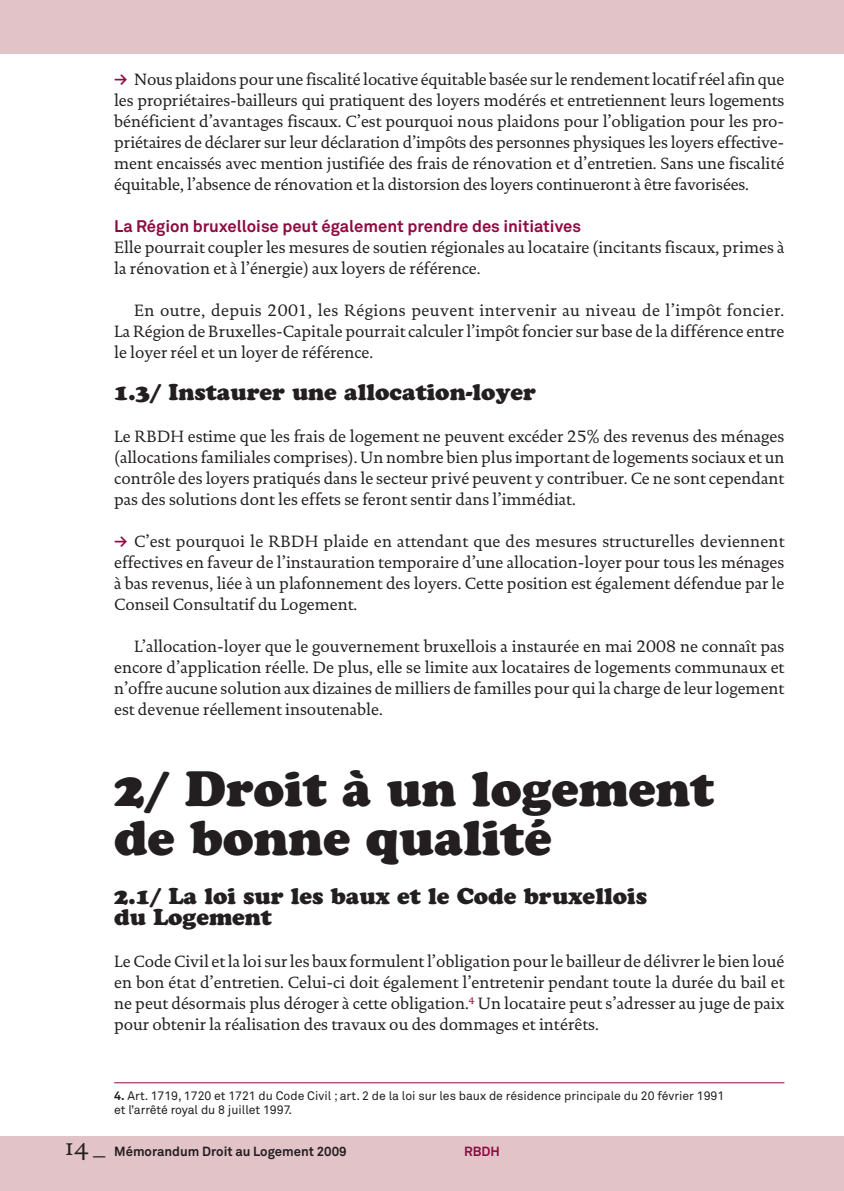
<style>
.page{position:relative;width:844px;height:1191px;background:#fff}
.page>*{position:absolute;margin:0;border:0;box-sizing:border-box;transform-origin:0 0}
.t1{font:900 49px/49px "Cooper";color:#231f20}
.t2{font:900 22.75px/21px "Cooper";color:#231f20}
.t3{font:16.62px/21px "DTL Documenta";color:#231f20;text-align:justify}
.t4{font:700 16.62px "Akkurat";color:#8c0b42}
.t5{font:700 13.12px "Akkurat";color:#231f20}
.t6{font:700 13.12px "Akkurat";color:#8c0b42}
.t7{font:12.25px/14px "Akkurat";color:#231f20}
.s1{font-family:"Akkurat";font-weight:700;color:#8c0b42}
.s2{font-weight:700}
.s3{font-family:"DTL Documenta SP Regular";font-weight:400;font-size:24.5px}
</style>
<div class="page">
<div style="left:0;top:0;width:843px;height:1191px;background:#e2c3c7"></div>
<div style="left:0;top:55px;width:843px;height:1081px;background:#fff"></div>
<hr style="left:114px;top:1082px;width:670px;height:1px;background:#8c0b42">
<p class="t3" style="left:114px;top:68px;width:671px"><span class="s1">≥</span> Nous plaidons pour une fiscalité locative équitable basée sur le rendement locatif réel afin que les propriétaires-bailleurs qui pratiquent des loyers modérés et entretiennent leurs logements bénéficient d’avantages fiscaux. C’est pourquoi nous plaidons pour l’obligation pour les pro&shy;priétaires de déclarer sur leur déclaration d’impôts des personnes physiques les loyers effective&shy;ment encaissés avec mention justifiée des frais de rénovation et d’entretien. Sans une fiscalité équitable, l’absence de rénovation et la distorsion des loyers continueront à être favorisées.</p>
<p class="t4" style="left:114px;top:220px;width:468px">La Région bruxelloise peut également prendre des initiatives</p>
<p class="t3" style="left:114px;top:236px;width:671px">Elle pourrait coupler les mesures de soutien régionales au locataire (incitants fiscaux, primes à la rénovation et à l’énergie) aux loyers de référence.</p>
<p class="t3" style="left:114px;top:299px;width:671px;text-indent:20px">En outre, depuis 2001, les Régions peuvent intervenir au niveau de l’impôt foncier.<br>La Région de Bruxelles-Capitale pourrait calculer l’impôt foncier sur base de la différence entre le loyer réel et un loyer de référence.</p>
<h2 class="t2" style="left:114px;top:381px;width:423px">1.3/ Instaurer une allocation-loyer</h2>
<p class="t3" style="left:114px;top:425px;width:671px">Le RBDH estime que les frais de logement ne peuvent excéder 25% des revenus des ménages (allocations familiales comprises). Un nombre bien plus important de logements sociaux et un contrôle des loyers pratiqués dans le secteur privé peuvent y contribuer. Ce ne sont cependant pas des solutions dont les effets se feront sentir dans l’immédiat.</p>
<p class="t3" style="left:114px;top:530px;width:671px"><span class="s1">≥</span> C’est pourquoi le RBDH plaide en attendant que des mesures structurelles deviennent effectives en faveur de l’instauration temporaire d’une allocation-loyer pour tous les ménages à bas revenus, liée à un plafonnement des loyers. Cette position est également défendue par le Conseil Consultatif du Logement.</p>
<p class="t3" style="left:114px;top:635px;width:671px;text-indent:20px">L’allocation-loyer que le gouvernement bruxellois a instaurée en mai 2008 ne connaît pas encore d’application réelle. De plus, elle se limite aux locataires de logements communaux et n’offre aucune solution aux dizaines de milliers de familles pour qui la charge de leur logement est devenue réellement insoutenable.</p>
<h1 class="t1" style="left:114px;top:764px;width:601px">2/ Droit à un logement de bonne qualité</h1>
<h2 class="t2" style="left:114px;top:885px;width:534px">2.1/ La loi sur les baux et le Code bruxellois du Logement</h2>
<p class="t3" style="left:114px;top:950px;width:671px">Le Code Civil et la loi sur les baux formulent l’obligation pour le bailleur de délivrer le bien loué en bon état d’entretien. Celui-ci doit également l’entretenir pendant toute la durée du bail et ne peut désormais plus déroger à cette obligation.<sup>4</sup> Un locataire peut s’adresser au juge de paix pour obtenir la réalisation des travaux ou des dommages et intérêts.</p>
<p class="t7" style="left:114px;top:1089px;width:611px"><span class="s2">4.</span> Art. 1719, 1720 et 1721 du Code Civil ; art. 2 de la loi sur les baux de résidence principale du 20 février 1991 et l’arrêté royal du 8 juillet 1997.</p>
<p class="t5" style="left:65px;top:1146px;width:283px"><span class="s3">14 _</span> Mémorandum Droit au Logement 2009</p>
<p class="t6" style="left:464px;top:1146px;width:37px">RBDH</p>
</div>
